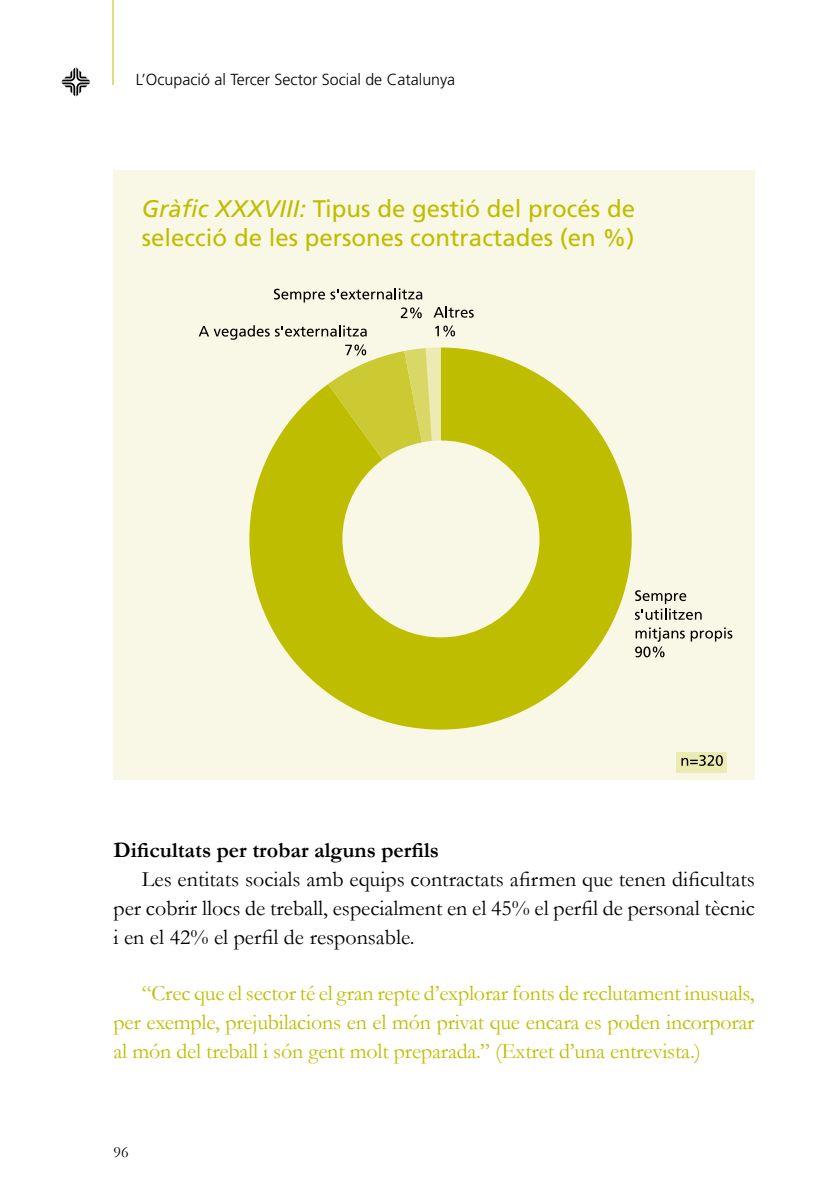
<style>
.page{position:relative;width:840px;height:1191px;background:#fff}
.page>*{position:absolute;margin:0;border:0;box-sizing:border-box;transform-origin:0 0}
.t1{font:24px/28.8px "Frutiger";color:#bfbd00}
.t2{font:22px/29px "Garamond";letter-spacing:-.01em;color:#bfbd00;text-align:justify}
.t3{font:22px/29px "Garamond";color:#000;text-align:justify}
.t4{font:700 22px "Garamond";color:#000}
.t5{font:300 16px "Frutiger";color:#000}
.t6{font:16px "Garamond";color:#000}
.s1{font-style:italic}
</style>
<div class="page">
<svg style="left:61px;top:67px;width:29px;height:29px"></svg>
<hr style="left:112px;top:0;width:1px;height:85px;background:#bfbd00">
<div style="left:113px;top:170px;width:641px;height:609px;background:#f9f8e6"></div>
<div style="left:676px;top:752px;width:50px;height:20px;background:#ecebb3"></div>
<svg style="left:250px;top:348px;width:380px;height:380px;fill:#bfbd00"></svg>
<div style="left:343px;top:441px;width:195px;height:195px;background:#f9f8e6;border-radius:50%"></div>
<svg style="left:681px;top:755px;width:41px;height:11px"></svg>
<svg style="left:435px;top:325px;width:20px;height:11px"></svg>
<svg style="left:433px;top:306px;width:40px;height:12px"></svg>
<svg style="left:635px;top:627px;width:49px;height:30px"></svg>
<svg style="left:690px;top:627px;width:42px;height:14px"></svg>
<svg style="left:635px;top:590px;width:66px;height:30px"></svg>
<svg style="left:327px;top:344px;width:113px;height:117px"></svg>
<svg style="left:198px;top:325px;width:71px;height:15px"></svg>
<svg style="left:275px;top:325px;width:91px;height:11px"></svg>
<svg style="left:274px;top:288px;width:148px;height:30px"></svg>
<p class="t5" style="left:136px;top:70px;width:321px">L’Ocupació al Tercer Sector Social de Catalunya</p>
<p class="t1" style="left:142px;top:194px;width:494px"><span class="s1">Gràfic XXXVIII:</span> Tipus de gestió del procés de selecció de les persones contractades (en %)</p>
<p class="t4" style="left:113px;top:837px;width:327px">Dificultats per trobar alguns perfils</p>
<p class="t3" style="left:113px;top:864px;width:642px;text-indent:28px">Les entitats socials amb equips contractats afirmen que tenen dificultats per cobrir llocs de treball, especialment en el 45% el perfil de personal tècnic i en el 42% el perfil de responsable.</p>
<p class="t2" style="left:113px;top:978px;width:642px;text-indent:28px">“Crec que el sector té el gran repte d’explorar fonts de reclutament inusuals, per exemple, prejubilacions en el món privat que encara es poden incorporar al món del treball i són gent molt preparada.” (Extret d’una entrevista.)</p>
<p class="t6" style="left:113px;top:1141px;width:17px">96</p>
</div>
